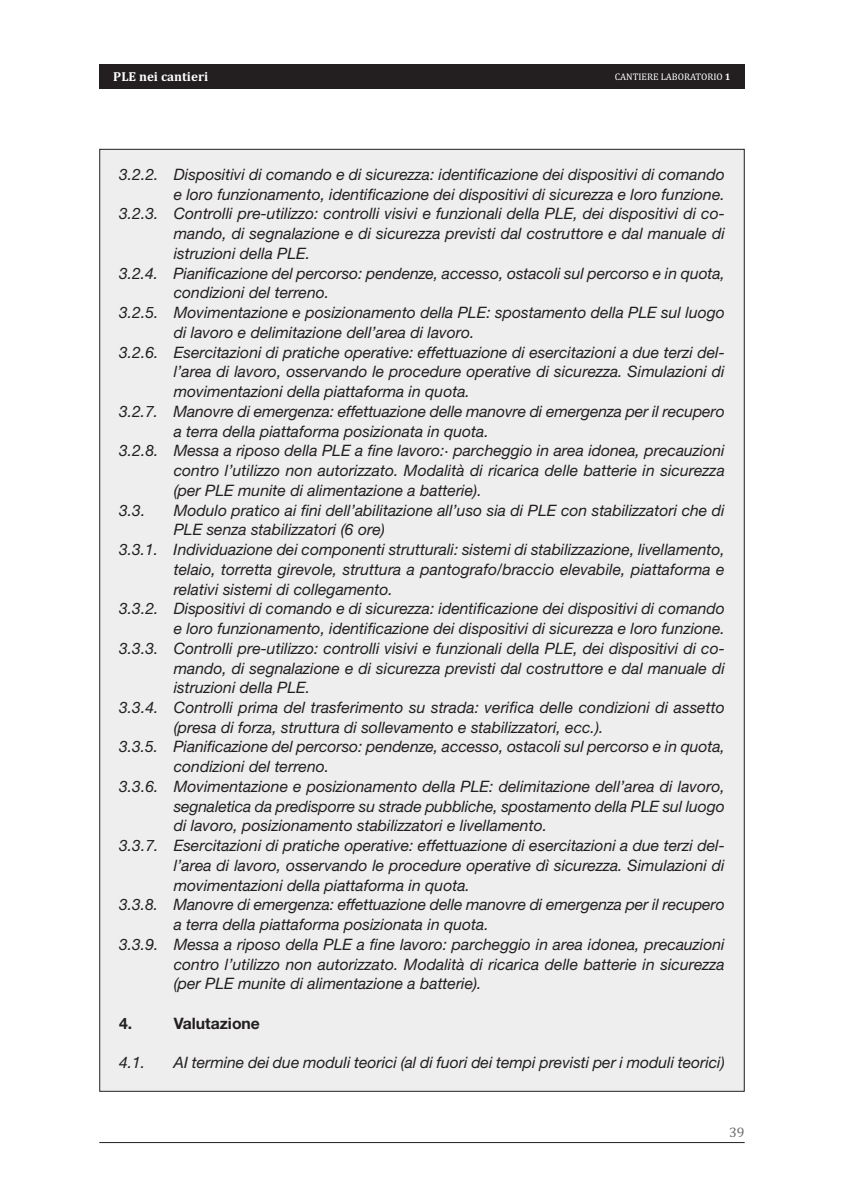
<style>
.page{position:relative;width:844px;height:1191px;background:#fff}
.page>*{position:absolute;margin:0;border:0;box-sizing:border-box;transform-origin:0 0}
.t1{font:15.75px "Helvetica Neue HAIAAI";color:#231f20}
.t2{font:15.75px "Helvetica Neu HAIAAL";color:#231f20}
.t3{font:14px "CHAIAAK";color:#6c6d70}
.t4{font:13.12px "Cambri HAIAAB";color:#fff}
.t5{font:9.62px "CHAIAAK";color:#fff}
.s1{font-family:"Cambri HAIAAB"}
</style>
<div class="page">
<hr style="left:99px;top:1142px;width:645px;height:1px;background:#231f20">
<div style="left:99px;top:64px;width:645px;height:25px;background:#231f20"></div>
<div style="left:100px;top:149px;width:644px;height:942px;background:#eeeeef"></div>
<p class="t4" style="left:113px;top:69px;width:96px">PLE nei cantieri</p>
<p class="t5" style="left:614px;top:71px;width:117px">CANTIERE LABORATORIO <span class="s1">1</span></p>
<p class="t1" style="left:119px;top:169px;width:607px">3.2.2. Dispositivi di comando e di sicurezza: identificazione dei dispositivi di comando</p>
<p class="t1" style="left:174px;top:188px;width:552px">e loro funzionamento, identificazione dei dispositivi di sicurezza e loro funzione.</p>
<p class="t1" style="left:119px;top:208px;width:607px">3.2.3. Controlli pre-utilizzo: controlli visivi e funzionali della PLE, dei dispositivi di co-</p>
<p class="t1" style="left:174px;top:228px;width:552px">mando, di segnalazione e di sicurezza previsti dal costruttore e dal manuale di</p>
<p class="t1" style="left:174px;top:248px;width:138px">istruzioni della PLE.</p>
<p class="t1" style="left:119px;top:267px;width:607px">3.2.4. Pianificazione del percorso: pendenze, accesso, ostacoli sul percorso e in quota,</p>
<p class="t1" style="left:174px;top:287px;width:157px">condizioni del terreno.</p>
<p class="t1" style="left:119px;top:307px;width:607px">3.2.5. Movimentazione e posizionamento della PLE: spostamento della PLE sul luogo</p>
<p class="t1" style="left:174px;top:327px;width:302px">di lavoro e delimitazione dell’area di lavoro.</p>
<p class="t1" style="left:119px;top:346px;width:607px">3.2.6. Esercitazioni di pratiche operative: effettuazione di esercitazioni a due terzi del-</p>
<p class="t1" style="left:174px;top:366px;width:552px">l’area di lavoro, osservando le procedure operative di sicurezza. Simulazioni di</p>
<p class="t1" style="left:174px;top:386px;width:297px">movimentazioni della piattaforma in quota.</p>
<p class="t1" style="left:119px;top:405px;width:607px">3.2.7. Manovre di emergenza: effettuazione delle manovre di emergenza per il recupero</p>
<p class="t1" style="left:174px;top:425px;width:316px">a terra della piattaforma posizionata in quota.</p>
<p class="t1" style="left:119px;top:445px;width:607px">3.2.8. Messa a riposo della PLE a fine lavoro:· parcheggio in area idonea, precauzioni</p>
<p class="t1" style="left:174px;top:465px;width:552px">contro l’utilizzo non autorizzato. Modalità di ricarica delle batterie in sicurezza</p>
<p class="t1" style="left:174px;top:484px;width:309px">(per PLE munite di alimentazione a batterie).</p>
<p class="t1" style="left:119px;top:504px;width:28px">3.3.</p>
<p class="t1" style="left:174px;top:504px;width:552px">Modulo pratico ai fini dell’abilitazione all’uso sia di PLE con stabilizzatori che di</p>
<p class="t1" style="left:174px;top:524px;width:213px">PLE senza stabilizzatori (6 ore)</p>
<p class="t1" style="left:119px;top:544px;width:607px">3.3.1. Individuazione dei componenti strutturali: sistemi di stabilizzazione, livellamento,</p>
<p class="t1" style="left:174px;top:563px;width:552px">telaio, torretta girevole, struttura a pantografo/braccio elevabile, piattaforma e</p>
<p class="t1" style="left:174px;top:583px;width:221px">relativi sistemi di collegamento.</p>
<p class="t1" style="left:119px;top:603px;width:607px">3.3.2. Dispositivi di comando e di sicurezza: identificazione dei dispositivi di comando</p>
<p class="t1" style="left:174px;top:623px;width:552px">e loro funzionamento, identificazione dei dispositivi di sicurezza e loro funzione.</p>
<p class="t1" style="left:119px;top:642px;width:607px">3.3.3. Controlli pre-utilizzo: controlli visivi e funzionali della PLE, dei dìspositivi di co-</p>
<p class="t1" style="left:174px;top:662px;width:552px">mando, di segnalazione e di sicurezza previsti dal costruttore e dal manuale di</p>
<p class="t1" style="left:174px;top:682px;width:138px">istruzioni della PLE.</p>
<p class="t1" style="left:119px;top:702px;width:607px">3.3.4. Controlli prima del trasferimento su strada: verifica delle condizioni di assetto</p>
<p class="t1" style="left:174px;top:721px;width:431px">(presa di forza, struttura di sollevamento e stabilizzatori, ecc.).</p>
<p class="t1" style="left:119px;top:741px;width:607px">3.3.5. Pianificazione del percorso: pendenze, accesso, ostacoli sul percorso e in quota,</p>
<p class="t1" style="left:174px;top:761px;width:157px">condizioni del terreno.</p>
<p class="t1" style="left:119px;top:780px;width:607px">3.3.6. Movimentazione e posizionamento della PLE: delimitazione dell’area di lavoro,</p>
<p class="t1" style="left:174px;top:800px;width:552px">segnaletica da predisporre su strade pubbliche, spostamento della PLE sul luogo</p>
<p class="t1" style="left:174px;top:820px;width:375px">di lavoro, posizionamento stabilizzatori e livellamento.</p>
<p class="t1" style="left:119px;top:840px;width:607px">3.3.7. Esercitazioni di pratiche operative: effettuazione di esercitazioni a due terzi del-</p>
<p class="t1" style="left:174px;top:859px;width:552px">l’area di lavoro, osservando le procedure operative dì sicurezza. Simulazioni di</p>
<p class="t1" style="left:174px;top:879px;width:297px">movimentazioni della piattaforma in quota.</p>
<p class="t1" style="left:119px;top:899px;width:607px">3.3.8. Manovre di emergenza: effettuazione delle manovre di emergenza per il recupero</p>
<p class="t1" style="left:174px;top:919px;width:316px">a terra della piattaforma posizionata in quota.</p>
<p class="t1" style="left:119px;top:938px;width:607px">3.3.9. Messa a riposo della PLE a fine lavoro: parcheggio in area idonea, precauzioni</p>
<p class="t1" style="left:174px;top:958px;width:552px">contro l’utilizzo non autorizzato. Modalità di ricarica delle batterie in sicurezza</p>
<p class="t1" style="left:174px;top:978px;width:309px">(per PLE munite di alimentazione a batterie).</p>
<p class="t2" style="left:119px;top:1017px;width:15px">4.</p>
<p class="t2" style="left:174px;top:1017px;width:88px">Valutazione</p>
<p class="t1" style="left:119px;top:1057px;width:28px">4.1.</p>
<p class="t1" style="left:173px;top:1057px;width:552px">AI termine dei due moduli teorici (al di fuori dei tempi previsti per i moduli teorici)</p>
<p class="t3" style="left:729px;top:1124px;width:17px">39</p>
</div>
